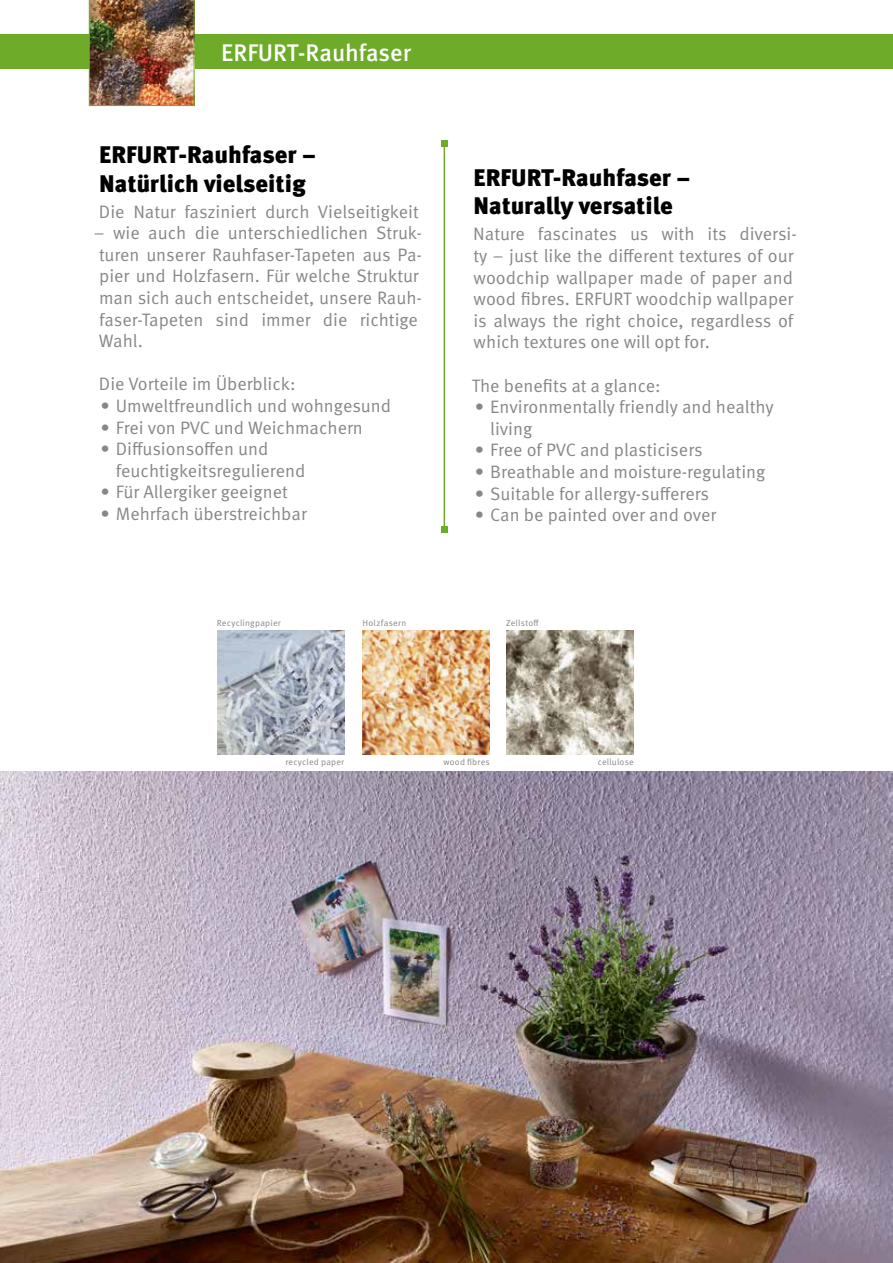
<style>
.page{position:relative;width:893px;height:1263px;background:#fff}
.page>*{position:absolute;margin:0;border:0;box-sizing:border-box;transform-origin:0 0}
.t1{font:900 24px/28.8px "Meta Pro";color:#000}
.t2{font:500 24px "Meta Pro";color:#fff}
.t3{font:18px/21.6px "Meta Pro";color:#878787}
.t4{font:8.85px "Meta Pro";letter-spacing:.025em;color:#878787}
</style>
<div class="page">
<div style="left:0;top:34px;width:893px;height:34px;background:#6eab28"></div>
<img style="left:89px;top:0;width:105px;height:106px">
<hr style="left:444px;top:144px;width:1px;height:386px;background:#6eab28">
<svg style="left:441px;top:141px;width:6px;height:6px"></svg>
<svg style="left:441px;top:527px;width:6px;height:6px"></svg>
<img style="left:217px;top:631px;width:127px;height:124px">
<img style="left:363px;top:631px;width:127px;height:124px">
<img style="left:507px;top:631px;width:127px;height:124px">
<img style="left:0;top:772px;width:893px;height:491px">
<h1 class="t2" style="left:221px;top:34px;width:191px">ERFURT-Rauhfaser</h1>
<h1 class="t1" style="left:99px;top:139px;width:218px">ERFURT-Rauhfaser –<br>Natürlich vielseitig</h1>
<p class="t3" style="left:99px;top:199px;width:321px">Die Natur fasziniert durch Vielseitigkeit</p>
<p class="t3" style="left:94px;top:221px;width:330px">– wie auch die unterschiedlichen Struk&shy;turen unserer Rauhfaser-Tapeten aus Pa&shy;pier und Holzfasern. Für welche Struktur man sich auch entscheidet, unsere Rauh&shy;faser-Tapeten sind immer die richtige Wahl.</p>
<p class="t3" style="left:99px;top:372px;width:198px">Die Vorteile im Überblick:</p>
<p class="t3" style="left:100px;top:394px;width:292px">• Umweltfreundlich und wohngesund</p>
<p class="t3" style="left:100px;top:415px;width:264px">• Frei von PVC und Weichmachern</p>
<p class="t3" style="left:116px;top:437px;width:191px;text-indent:-16px">• Diffusionsoffen und feuchtigkeitsregulierend</p>
<p class="t3" style="left:100px;top:480px;width:189px">• Für Allergiker geeignet</p>
<p class="t3" style="left:100px;top:502px;width:208px">• Mehrfach überstreichbar</p>
<p class="t4" style="left:217px;top:616px;width:65px">Recyclingpapier</p>
<p class="t4" style="left:363px;top:616px;width:45px">Holzfasern</p>
<h1 class="t1" style="left:474px;top:162px;width:218px">ERFURT-Rauhfaser –<br>Naturally versatile</h1>
<p class="t3" style="left:473px;top:222px;width:325px">Nature fascinates us with its diversi&shy;ty – just like the different textures of our woodchip wallpaper made of paper and wood fibres. ERFURT woodchip wallpaper is always the right choice, regardless of which textures one will opt for.</p>
<p class="t3" style="left:472px;top:373px;width:191px">The benefits at a glance:</p>
<p class="t3" style="left:490px;top:395px;width:285px;text-indent:-16px">• Environmentally friendly and healthy living</p>
<p class="t3" style="left:475px;top:438px;width:229px">• Free of PVC and plasticisers</p>
<p class="t3" style="left:475px;top:460px;width:292px">• Breathable and moisture-regulating</p>
<p class="t3" style="left:475px;top:481px;width:236px">• Suitable for allergy-sufferers</p>
<p class="t3" style="left:475px;top:503px;width:243px">• Can be painted over and over</p>
<p class="t4" style="left:506px;top:616px;width:35px">Zellstoff</p>
<p class="t4" style="left:285px;top:756px;width:60px">recycled paper</p>
<p class="t4" style="left:443px;top:756px;width:48px">wood fibres</p>
<p class="t4" style="left:598px;top:756px;width:38px">cellulose</p>
</div>
